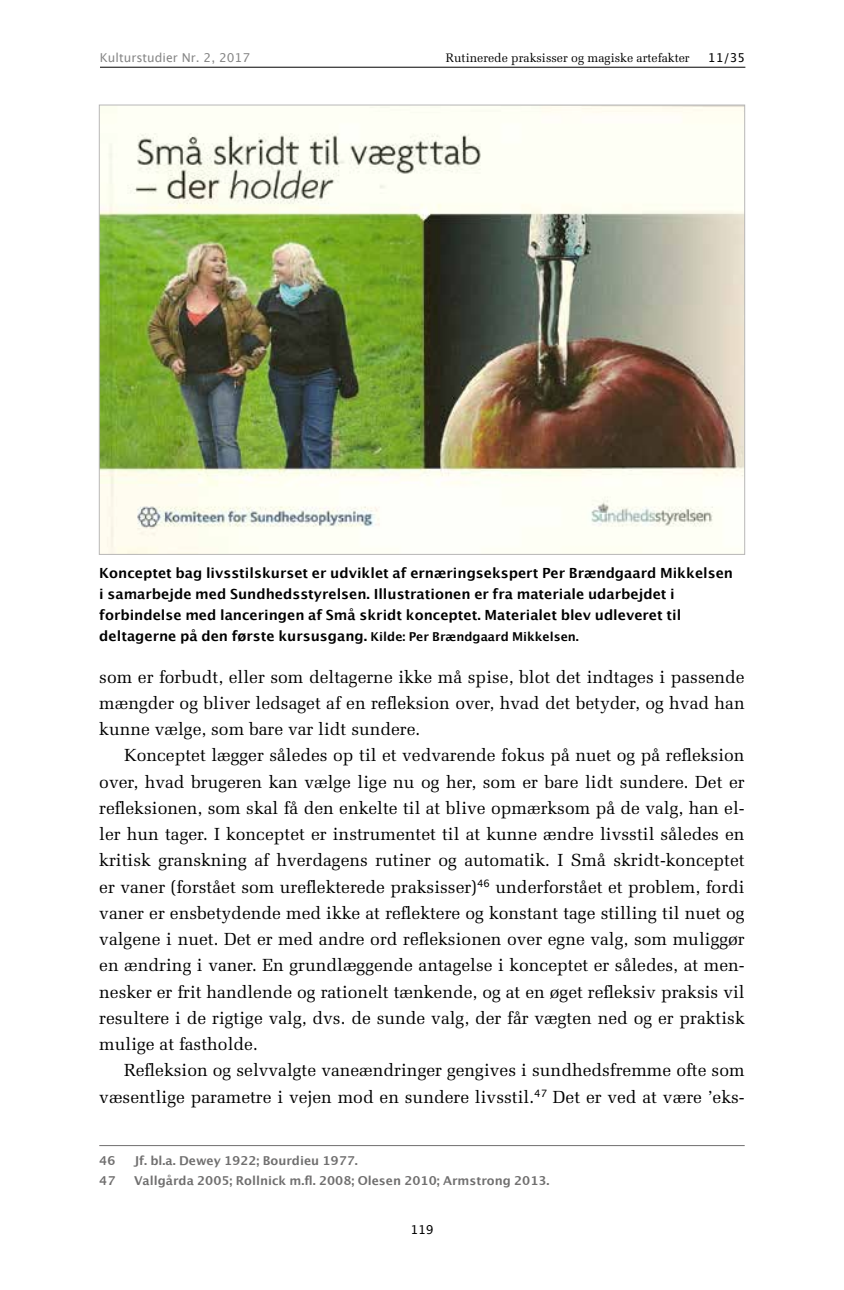
<style>
.page{position:relative;width:844px;height:1290px;background:#fff}
.page>*{position:absolute;margin:0;border:0;box-sizing:border-box;transform-origin:0 0}
.t1{font:17.5px/26.2px "Melior";color:#000;text-align:justify}
.t2{font:700 14px/21px "Lucida Grande";color:#000}
.t3{font:700 12.25px "Lucida Grande";color:#706f6f}
.t4{font:12.25px "Melior";color:#000}
.t5{font:12.25px "Lucida Grande";color:#878787}
.t6{font:12.25px "Lucida Grande";color:#000}
.s1{font-size:12.25px}
</style>
<div class="page">
<hr style="left:100px;top:67px;width:645px;height:1px;background:#000">
<hr style="left:99px;top:1145px;width:645px;height:1px;background:#706f6f">
<img style="left:101px;top:107px;width:642px;height:446px">
<p class="t5" style="left:100px;top:51px;width:151px">Kulturstudier Nr. 2, 2017</p>
<p class="t4" style="left:446px;top:50px;width:245px">Rutinerede praksisser og magiske artefakter</p>
<p class="t6" style="left:707px;top:51px;width:39px">11/35</p>
<p class="t2" style="left:99px;top:562px;width:635px">Konceptet bag livsstilskurset er udviklet af ernæringsekspert Per Brændgaard Mikkelsen i samarbejde med Sundhedsstyrelsen. Illustrationen er fra materiale udarbejdet i forbindelse med lanceringen af Små skridt konceptet. Materialet blev udleveret til deltagerne på den første kursusgang. <span class="s1">Kilde: Per Brændgaard Mikkelsen.</span></p>
<p class="t1" style="left:99px;top:663px;width:646px">som er forbudt, eller som deltagerne ikke må spise, blot det indtages i passende mængder og bliver ledsaget af en refleksion over, hvad det betyder, og hvad han kunne vælge, som bare var lidt sundere.</p>
<p class="t1" style="left:99px;top:742px;width:646px;text-indent:25px">Konceptet lægger således op til et vedvarende fokus på nuet og på refleksion over, hvad brugeren kan vælge lige nu og her, som er bare lidt sundere. Det er refleksionen, som skal få den enkelte til at blive opmærksom på de valg, han el&shy;ler hun tager. I konceptet er instrumentet til at kunne ændre livsstil således en kritisk granskning af hverdagens rutiner og automatik. I Små skridt-konceptet er vaner (forstået som ureflekterede praksisser)<sup>46</sup> underforstået et problem, fordi vaner er ensbetydende med ikke at reflektere og konstant tage stilling til nuet og valgene i nuet. Det er med andre ord refleksionen over egne valg, som muliggør en ændring i vaner. En grundlæggende antagelse i konceptet er således, at men&shy;nesker er frit handlende og rationelt tænkende, og at en øget refleksiv praksis vil resultere i de rigtige valg, dvs. de sunde valg, der får vægten ned og er praktisk mulige at fastholde.</p>
<p class="t1" style="left:99px;top:1057px;width:646px;text-align:right">Refleksion og selvvalgte vaneændringer gengives i sundhedsfremme ofte som væsentlige parametre i vejen mod en sundere livsstil.<sup>47</sup> Det er ved at være ’eks-</p>
<p class="t3" style="left:99px;top:1151px;width:18px">46</p>
<p class="t3" style="left:134px;top:1151px;width:225px">Jf. bl.a. Dewey 1922; Bourdieu 1977.</p>
<p class="t3" style="left:99px;top:1170px;width:18px">47</p>
<p class="t3" style="left:134px;top:1170px;width:417px">Vallgårda 2005; Rollnick m.fl. 2008; Olesen 2010; Armstrong 2013.</p>
<p class="t6" style="left:410px;top:1222px;width:25px">119</p>
</div>
